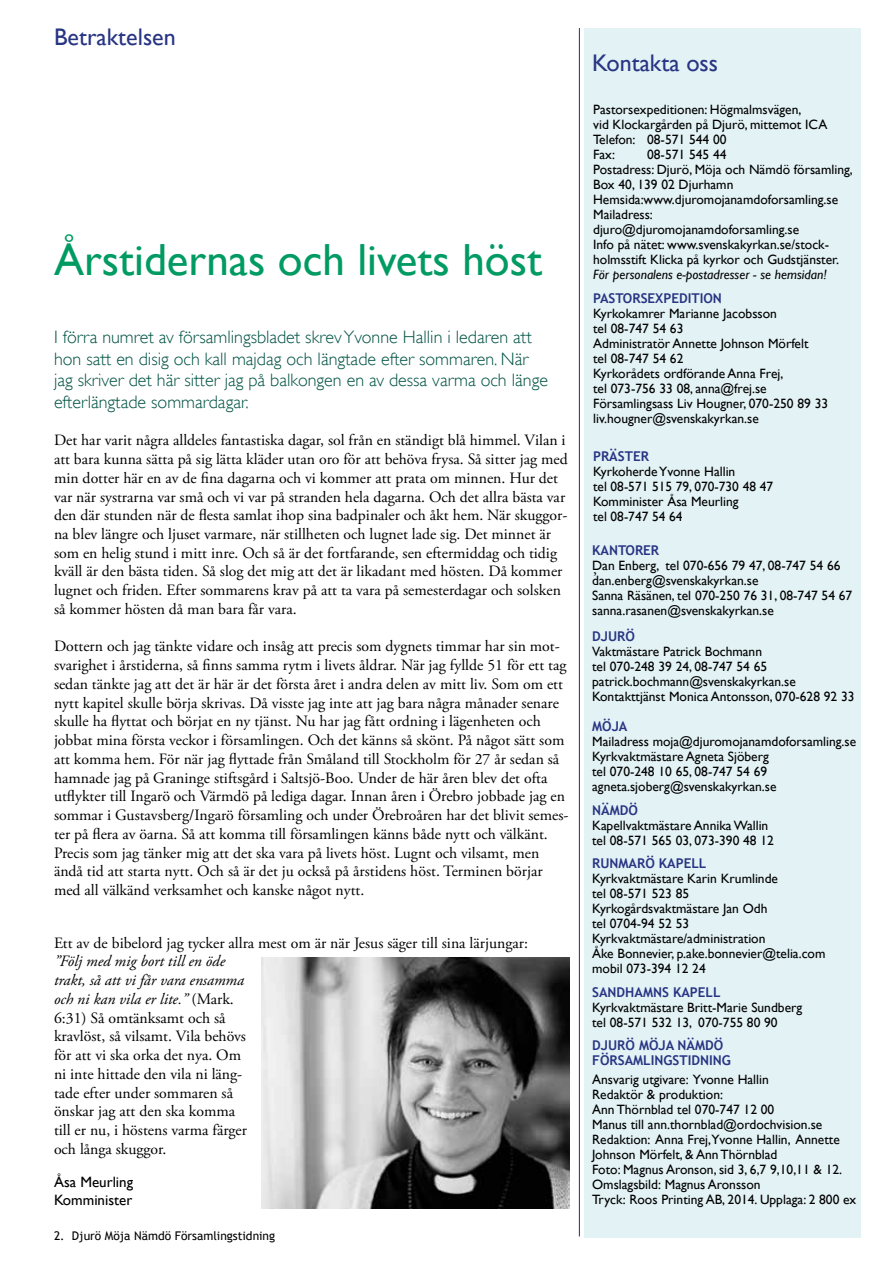
<style>
.page{position:relative;width:893px;height:1263px;background:#fff}
.page>*{position:absolute;margin:0;border:0;box-sizing:border-box;transform-origin:0 0}
.t1{font:45px "Gill Sans";color:#009b63}
.t2{font:24px "Gill Sans";color:#283583}
.t3{font:300 18px/21.6px "Gill Sans";color:#005243}
.t4{font:15.75px/18.8px "Adobe Garamond Pro";color:#000}
.t5{font:15px/18px "Gill Sans";color:#000}
.t6{font:13.5px/15px "Gill Sans";color:#000}
.t7{font:700 13.5px/15px "Trebuchet MS";color:#283583}
.t8{font:italic 13.5px "Gill Sans";color:#000}
.t9{font:12px "Trebuchet MS";color:#000}
.s1{font-style:italic}
</style>
<div class="page">
<hr style="left:579px;top:28px;width:1px;height:1208px;background:#282979">
<div style="left:585px;top:28px;width:276px;height:1209px;background:#e3f2f5"></div>
<img style="left:261px;top:957px;width:309px;height:252px">
<h2 class="t2" style="left:54px;top:22px;width:123px">Betraktelsen</h2>
<h1 class="t1" style="left:54px;top:233px;width:489px">Årstidernas och livets höst</h1>
<p class="t3" style="left:54px;top:326px;width:495px">I förra numret av församlingsbladet skrev Yvonne Hallin i ledaren att hon satt en disig och kall majdag och längtade efter sommaren. När jag skriver det här sitter jag på balkongen en av dessa varma och länge efterlängtade sommardagar.</p>
<p class="t4" style="left:54px;top:431px;width:515px">Det har varit några alldeles fantastiska dagar, sol från en ständigt blå himmel. Vilan i att bara kunna sätta på sig lätta kläder utan oro för att behöva frysa. Så sitter jag med min dotter här en av de fina dagarna och vi kommer att prata om minnen. Hur det var när systrarna var små och vi var på stranden hela dagarna. Och det allra bästa var den där stunden när de flesta samlat ihop sina badpinaler och åkt hem. När skuggor&shy;na blev längre och ljuset varmare, när stillheten och lugnet lade sig. Det minnet är som en helig stund i mitt inre. Och så är det fortfarande, sen eftermiddag och tidig kväll är den bästa tiden. Så slog det mig att det är likadant med hösten. Då kommer lugnet och friden. Efter sommarens krav på att ta vara på semesterdagar och solsken så kommer hösten då man bara får vara.</p>
<p class="t4" style="left:54px;top:638px;width:516px">Dottern och jag tänkte vidare och insåg att precis som dygnets timmar har sin mot&shy;svarighet i årstiderna, så finns samma rytm i livets åldrar. När jag fyllde 51 för ett tag sedan tänkte jag att det är här är det första året i andra delen av mitt liv. Som om ett nytt kapitel skulle börja skrivas. Då visste jag inte att jag bara några månader senare skulle ha flyttat och börjat en ny tjänst. Nu har jag fått ordning i lägenheten och jobbat mina första veckor i församlingen. Och det känns så skönt. På något sätt som att komma hem. För när jag flyttade från Småland till Stockholm för 27 år sedan så hamnade jag på Graninge stiftsgård i Saltsjö-Boo. Under de här åren blev det ofta utflykter till Ingarö och Värmdö på lediga dagar. Innan åren i Örebro jobbade jag en sommar i Gustavsberg/Ingarö församling och under Örebroåren har det blivit semes&shy;ter på flera av öarna. Så att komma till församlingen känns både nytt och välkänt.<br>Precis som jag tänker mig att det ska vara på livets höst. Lugnt och vilsamt, men ändå tid att starta nytt. Och så är det ju också på årstidens höst. Terminen börjar med all välkänd verksamhet och kanske något nytt.</p>
<p class="t4" style="left:54px;top:934px;width:475px">Ett av de bibelord jag tycker allra mest om är när Jesus säger till sina lärjungar:</p>
<p class="t4" style="left:54px;top:952px;width:195px"><span class="s1">”Följ med mig bort till en öde trakt, så att vi får vara ensamma och ni kan vila er lite.”</span> (Mark.<br>6:31) Så omtänksamt och så kravlöst, så vilsamt. Vila behövs för att vi ska orka det nya. Om ni inte hittade den vila ni läng&shy;tade efter under sommaren så önskar jag att den ska komma till er nu, i höstens varma färger och långa skuggor.</p>
<p class="t5" style="left:54px;top:1173px;width:81px">Åsa Meurling<br>Komminister</p>
<p class="t9" style="left:54px;top:1228px;width:223px">2. Djurö Möja Nämdö Församlingstidning</p>
<h2 class="t2" style="left:592px;top:48px;width:127px">Kontakta oss</h2>
<p class="t6" style="left:593px;top:102px;width:236px">Pastorsexpeditionen: Högmalmsvägen,<br>vid Klockargården på Djurö, mittemot ICA<br>Telefon: 08-571 544 00<br>Fax:</p>
<p class="t6" style="left:593px;top:147px;width:261px;text-indent:54px">08-571 545 44<br>Postadress: Djurö, Möja och Nämdö församling, Box 40, 139 02 Djurhamn Hemsida:www.djuromojanamdoforsamling.se Mailadress: djuro@djuromojanamdoforsamling.se<br>Info på nätet: www.svenskakyrkan.se/stock&shy;holmsstift Klicka på kyrkor och Gudstjänster.</p>
<p class="t8" style="left:593px;top:267px;width:235px">För personalens e-postadresser - se hemsidan!</p>
<p class="t7" style="left:593px;top:290px;width:130px">PASTORSEXPEDITION</p>
<p class="t6" style="left:593px;top:306px;width:237px">Kyrkokamrer Marianne Jacobsson<br>tel 08-747 54 63<br>Administratör Annette Johnson Mörfelt<br>tel 08-747 54 62<br>Kyrkorådets ordförande Anna Frej,<br>tel 073-756 33 08, anna@frej.se<br>Församlingsass Liv Hougner, 070-250 89 33 liv.hougner@svenskakyrkan.se</p>
<p class="t7" style="left:593px;top:449px;width:34px">PRÄSTER</p>
<p class="t6" style="left:593px;top:464px;width:181px">Kyrkoherde Yvonne Hallin<br>tel 08-571 515 79, 070-730 48 47<br>Komminister Åsa Meurling<br>tel 08-747 54 64</p>
<p class="t7" style="left:592px;top:543px;width:18px">KANTORER</p>
<p class="t6" style="left:592px;top:558px;width:262px">Dan Enberg, tel 070-656 79 47, 08-747 54 66 dan.enberg@svenskakyrkan.se<br>Sanna Räsänen, tel 070-250 76 31, 08-747 54 67 sanna.rasanen@svenskakyrkan.se</p>
<p class="t4" style="left:593px;top:560px;width:5px">,</p>
<p class="t7" style="left:592px;top:629px;width:44px">DJURÖ</p>
<p class="t6" style="left:592px;top:644px;width:264px">Vaktmästare Patrick Bochmann<br>tel 070-248 39 24, 08-747 54 65 patrick.bochmann@svenskakyrkan.se Kontakttjänst Monica Antonsson, 070-628 92 33</p>
<p class="t7" style="left:592px;top:719px;width:37px">MÖJA</p>
<p class="t6" style="left:592px;top:734px;width:266px">Mailadress moja@djuromojanamdoforsamling.se Kyrkvaktmästare Agneta Sjöberg<br>tel 070-248 10 65, 08-747 54 69 agneta.sjoberg@svenskakyrkan.se</p>
<p class="t7" style="left:592px;top:803px;width:47px">NÄMDÖ</p>
<p class="t6" style="left:592px;top:818px;width:183px">Kapellvaktmästare Annika Wallin tel 08-571 565 03, 073-390 48 12</p>
<p class="t7" style="left:592px;top:856px;width:116px">RUNMARÖ KAPELL</p>
<p class="t6" style="left:592px;top:871px;width:235px">Kyrkvaktmästare Karin Krumlinde<br>tel 08-571 523 85<br>Kyrkogårdsvaktmästare Jan Odh<br>tel 0704-94 52 53<br>Kyrkvaktmästare/administration<br>Åke Bonnevier, p.ake.bonnevier@telia.com mobil 073-394 12 24</p>
<p class="t7" style="left:592px;top:985px;width:130px">SANDHAMNS KAPELL</p>
<p class="t6" style="left:592px;top:1000px;width:212px">Kyrkvaktmästare Britt-Marie Sundberg tel 08-571 532 13, 070-755 80 90</p>
<p class="t7" style="left:592px;top:1038px;width:140px">DJURÖ MÖJA NÄMDÖ<br>FÖRSAMLINGSTIDNING</p>
<p class="t6" style="left:592px;top:1072px;width:266px">Ansvarig utgivare: Yvonne Hallin<br>Redaktör &amp; produktion:<br>Ann Thörnblad tel 070-747 12 00<br>Manus till ann.thornblad@ordochvision.se Redaktion: Anna Frej,Yvonne Hallin, Annette Johnson Mörfelt, &amp; Ann Thörnblad<br>Foto: Magnus Aronson, sid 3, 6,7 9,10,11 &amp; 12.<br>Omslagsbild: Magnus Aronsson<br>Tryck: Roos Printing AB, 2014. Upplaga: 2 800 ex</p>
</div>
